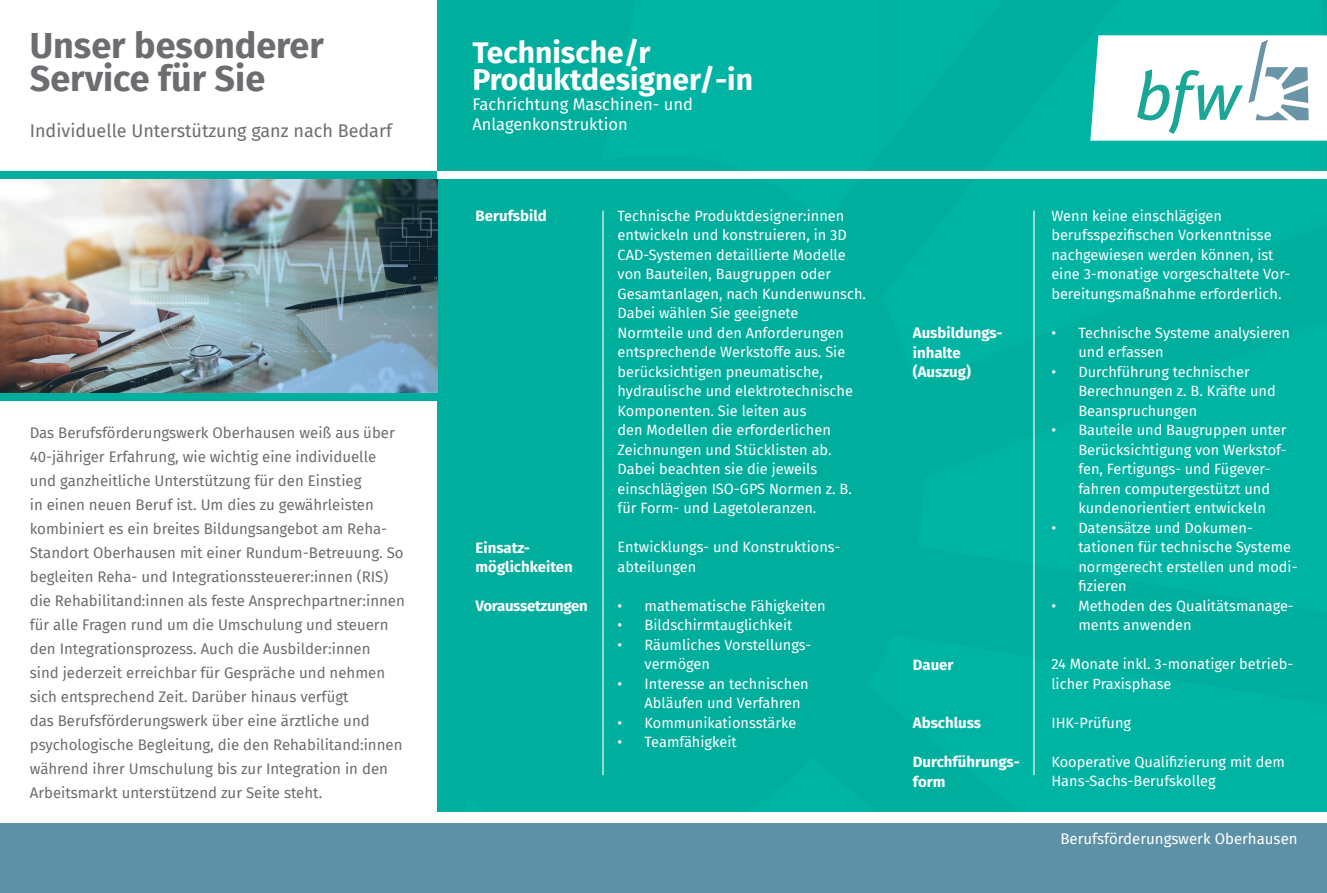
<style>
.page{position:relative;width:1327px;height:893px;background:#fff}
.page>*{position:absolute;margin:0;border:0;box-sizing:border-box;transform-origin:0 0}
.t1{font:700 36px/33px "Fira Sans";color:#6c6d70}
.t2{font:700 30px/27px "Fira Sans";color:#fff}
.t3{font:18px "Fira Sans";color:#6c6d70}
.t4{font:16.5px/19.8px "Fira Sans";color:#fff}
.t5{font:15px/24px "Fira Sans";color:#6c6d70}
.t6{font:700 15px/19.5px "Fira Sans";color:#fff}
.t7{font:15px "Fira Sans";color:#fff}
.t8{font:700 15px "Fira Sans";letter-spacing:-.02em;color:#fff}
.t9{font:14.55px/19.5px "Fira Sans";color:#fff}
</style>
<div class="page">
<div style="left:437px;top:0;width:445px;height:893px;background:#00ae9d"></div>
<div style="left:882px;top:0;width:445px;height:812px;background:#00b4a4"></div>
<img style="left:0;top:179px;width:437px;height:214px">
<div style="left:0;top:822px;width:1327px;height:71px;background:#5d91a7"></div>
<div style="left:436px;top:171px;width:891px;height:8px;background:#fff"></div>
<div style="left:0;top:812px;width:1327px;height:10px;background:#fff"></div>
<div style="left:874px;top:511px;width:10px;height:84px;background:#00ae9d"></div>
<hr style="left:602px;top:210px;width:1px;height:565px;background:#fff">
<hr style="left:1033px;top:210px;width:1px;height:565px;background:#fff">
<div style="left:0;top:172px;width:437px;height:7px;background:#00ae9d"></div>
<div style="left:0;top:393px;width:439px;height:7px;background:#00ae9d"></div>
<svg style="left:1090px;top:35px;width:237px;height:106px"></svg>
<h1 class="t1" style="left:30px;top:26px;width:296px">Unser besonderer<br>Service für Sie</h1>
<p class="t3" style="left:30px;top:117px;width:364px">Individuelle Unterstützung ganz nach Bedarf</p>
<p class="t5" style="left:30px;top:421px;width:377px">Das Berufsförderungswerk Oberhausen weiß aus über 40-jähriger Erfahrung, wie wichtig eine individuelle und ganzheitliche Unterstützung für den Einstieg<br>in einen neuen Beruf ist. Um dies zu gewährleisten kombiniert es ein breites Bildungsangebot am Reha-Standort Oberhausen mit einer Rundum-Betreuung. So begleiten Reha- und Integrationssteuerer:innen (RIS) die Rehabilitand:innen als feste Ansprechpartner:innen für alle Fragen rund um die Umschulung und steuern den Integrationsprozess. Auch die Ausbilder:innen<br>sind jederzeit erreichbar für Gespräche und nehmen sich entsprechend Zeit. Darüber hinaus verfügt<br>das Berufsförderungswerk über eine ärztliche und psychologische Begleitung, die den Rehabilitand:innen während ihrer Umschulung bis zur Integration in den Arbeitsmarkt unterstützend zur Seite steht.</p>
<h2 class="t2" style="left:472px;top:37px;width:282px">Technische/r<br>Produktdesigner/-in</h2>
<p class="t4" style="left:472px;top:94px;width:222px">Fachrichtung Maschinen- und<br>Anlagenkonstruktion</p>
<p class="t6" style="left:475px;top:205px;width:73px">Berufsbild</p>
<p class="t6" style="left:475px;top:537px;width:99px">Einsatz&shy;möglichkeiten</p>
<p class="t8" style="left:475px;top:593px;width:114px">Voraussetzungen</p>
<p class="t9" style="left:617px;top:206px;width:250px">Technische Produktdesigner:innen entwickeln und konstruieren, in 3D CAD-Systemen detaillierte Modelle von Bauteilen, Baugruppen oder Gesamtanlagen, nach Kundenwunsch.<br>Dabei wählen Sie geeignete Normteile und den Anforderungen entsprechende Werkstoffe aus. Sie berücksichtigen pneumatische, hydraulische und elektrotechnische Komponenten. Sie leiten aus<br>den Modellen die erforderlichen Zeichnungen und Stücklisten ab.<br>Dabei beachten sie die jeweils einschlägigen ISO-GPS Normen z. B. für Form- und Lagetoleranzen.</p>
<p class="t9" style="left:617px;top:537px;width:224px">Entwicklungs- und Konstruktions&shy;abteilungen</p>
<p class="t9" style="left:617px;top:596px;width:210px">• mathematische Fähigkeiten</p>
<p class="t9" style="left:617px;top:615px;width:176px">• Bildschirmtauglichkeit</p>
<p class="t9" style="left:644px;top:635px;width:168px;text-indent:-27px">• Räumliches Vorstellungs&shy;vermögen</p>
<p class="t9" style="left:644px;top:674px;width:166px;text-indent:-27px">• Interesse an technischen<br>Abläufen und Verfahren</p>
<p class="t9" style="left:617px;top:713px;width:180px">• Kommunikationsstärke</p>
<p class="t9" style="left:617px;top:732px;width:121px">• Teamfähigkeit</p>
<p class="t6" style="left:913px;top:322px;width:91px">Ausbildungs&shy;inhalte (Auszug)</p>
<p class="t6" style="left:913px;top:654px;width:42px">Dauer</p>
<p class="t6" style="left:913px;top:712px;width:70px">Abschluss</p>
<p class="t6" style="left:913px;top:751px;width:108px">Durchführungs&shy;form</p>
<p class="t9" style="left:1051px;top:206px;width:240px">Wenn keine einschlägigen berufsspezifischen Vorkenntnisse nachgewiesen werden können, ist eine 3-monatige vorgeschaltete Vor&shy;bereitungsmaßnahme erforderlich.</p>
<p class="t9" style="left:1078px;top:323px;width:213px;text-indent:-27px">• Technische Systeme analysieren und erfassen</p>
<p class="t9" style="left:1078px;top:362px;width:199px;text-indent:-27px">• Durchführung technischer<br>Berechnungen z. B. Kräfte und<br>Beanspruchungen</p>
<p class="t9" style="left:1078px;top:420px;width:210px;text-indent:-27px">• Bauteile und Baugruppen unter<br>Berücksichtigung von Werkstof&shy;fen, Fertigungs- und Fügever&shy;fahren computergestützt und kundenorientiert entwickeln</p>
<p class="t9" style="left:1078px;top:518px;width:221px;text-indent:-27px">• Datensätze und Dokumen&shy;tationen für technische Systeme normgerecht erstellen und modi&shy;fizieren</p>
<p class="t9" style="left:1078px;top:596px;width:217px;text-indent:-27px">• Methoden des Qualitätsmanage&shy;ments anwenden</p>
<p class="t9" style="left:1051px;top:654px;width:243px">24 Monate inkl. 3-monatiger betrieb&shy;licher Praxisphase</p>
<p class="t9" style="left:1051px;top:713px;width:81px">IHK-Prüfung</p>
<p class="t9" style="left:1051px;top:752px;width:235px">Kooperative Qualifizierung mit dem<br>Hans-Sachs-Berufskolleg</p>
<p class="t7" style="left:1060px;top:828px;width:239px">Berufsförderungswerk Oberhausen</p>
</div>
